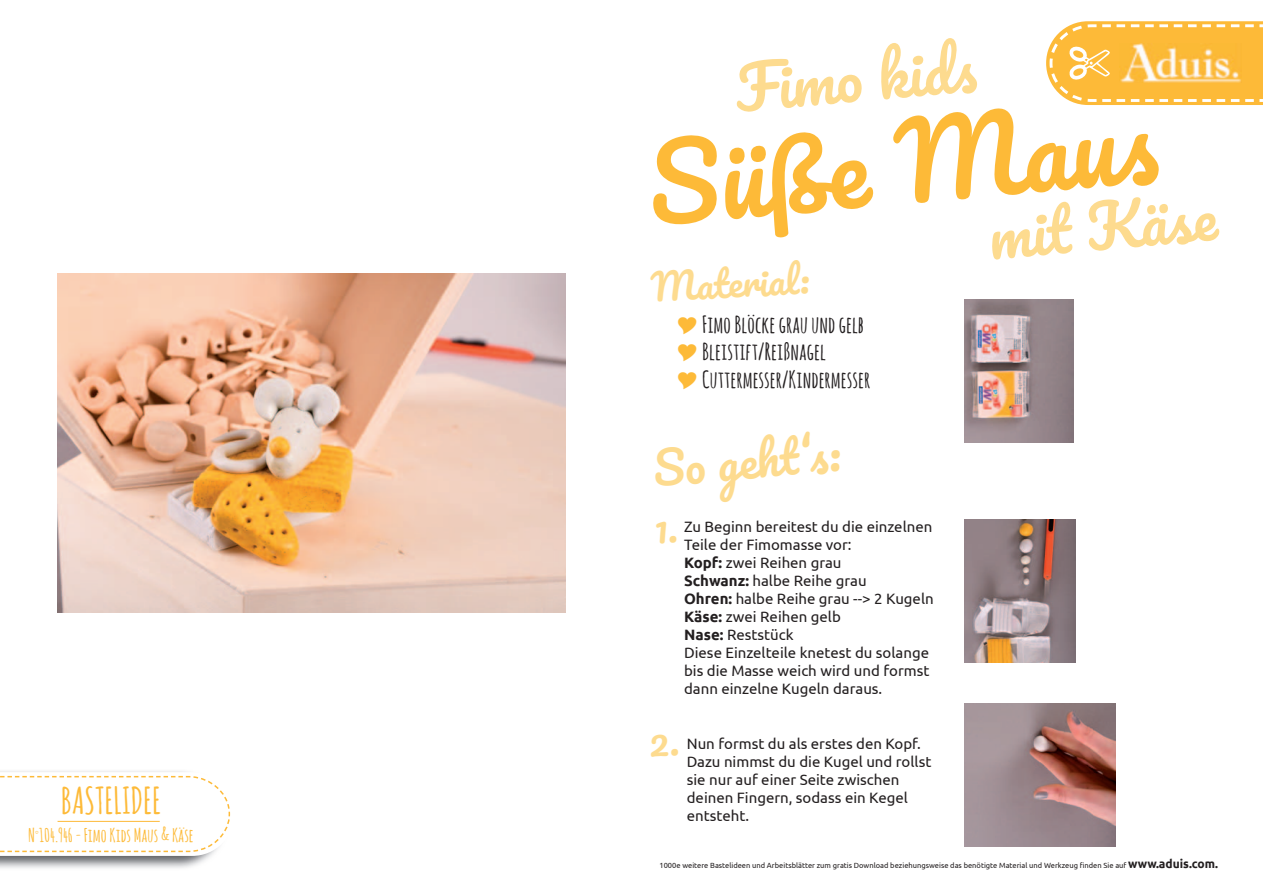
<style>
.page{position:relative;width:1263px;height:893px;background:#fff}
.page>*{position:absolute;margin:0;border:0;box-sizing:border-box;transform-origin:0 0}
.t1{font:102.6px "Pacifico";color:#fdba38}
.t2{font:58.95px "Pacifico";color:#fddb8f}
.t3{font:45.45px "Pacifico";color:#fddb8f}
.t4{font:36.75px "Pacifico";color:#fddb8f}
.t5{font:700 36.45px "Amatic SC";color:#fdba38}
.t6{font:700 23.25px/27.9px "Amatic SC";color:#231f20}
.t7{font:700 18.45px "Amatic SC";color:#fdba38}
.t8{font:15px/18px "Ubuntu";color:#231f20}
.t9{font:7.5px "Ubuntu";color:#231f20}
.s1{font-weight:700}
.s2{font-weight:700;font-size:12px}
</style>
<div class="page">
<img style="left:58px;top:273px;width:508px;height:339px">
<svg style="left:0;top:772px;width:231px;height:84px"></svg>
<hr style="left:58px;top:821px;width:102px;height:1px;background:#fdba38">
<svg style="left:1046px;top:21px;width:217px;height:84px;background:#fcc55b"></svg>
<img style="left:964px;top:299px;width:110px;height:143px">
<img style="left:964px;top:520px;width:112px;height:143px">
<img style="left:964px;top:704px;width:152px;height:143px">
<h3 class="t5" style="left:61px;top:774px;width:102px">BASTELIDEE</h3>
<p class="t7" style="left:28px;top:822px;width:167px">N<sup>°</sup>104.946 - Fimo Kids Maus &amp; Käse</p>
<h2 class="t2" style="left:733px;top:58px;width:245px;rotate:-5deg">Fimo kids</h2>
<h1 class="t1" style="left:643px;top:131px;width:516px;rotate:-5deg">Süße Maus</h1>
<h2 class="t2" style="left:985px;top:205px;width:230px;rotate:-5deg">mit Käse</h2>
<h3 class="t4" style="left:650px;top:268px;width:160px;rotate:-3deg">Material:</h3>
<h3 class="t6" style="left:702px;top:309px;width:170px">Fimo Blöcke grau und gelb<br>Bleistift/Reißnagel<br>Cuttermesser/Kindermesser</h3>
<h3 class="t3" style="left:651px;top:445px;width:189px;rotate:-5deg">So geht‘s:</h3>
<p class="t8" style="left:684px;top:517px;width:251px">Zu Beginn bereitest du die einzelnen<br>Teile der Fimomasse vor:<br><span class="s1">Kopf:</span> zwei Reihen grau<br><span class="s1">Schwanz:</span> halbe Reihe grau<br><span class="s1">Ohren:</span> halbe Reihe grau --&gt; 2 Kugeln<br><span class="s1">Käse:</span> zwei Reihen gelb<br><span class="s1">Nase:</span> Reststück<br>Diese Einzelteile knetest du solange bis die Masse weich wird und formst dann einzelne Kugeln daraus.</p>
<p class="t8" style="left:687px;top:735px;width:246px">Nun formst du als erstes den Kopf.<br>Dazu nimmst du die Kugel und rollst sie nur auf einer Seite zwischen deinen Fingern, sodass ein Kegel entsteht.</p>
<p class="t9" style="left:659px;top:860px;width:560px">1000e weitere Bastelideen und Arbeitsblätter zum gratis Download beziehungsweise das benötigte Material und Werkzeug finden Sie auf <span class="s2">www.aduis.com.</span></p>
</div>
